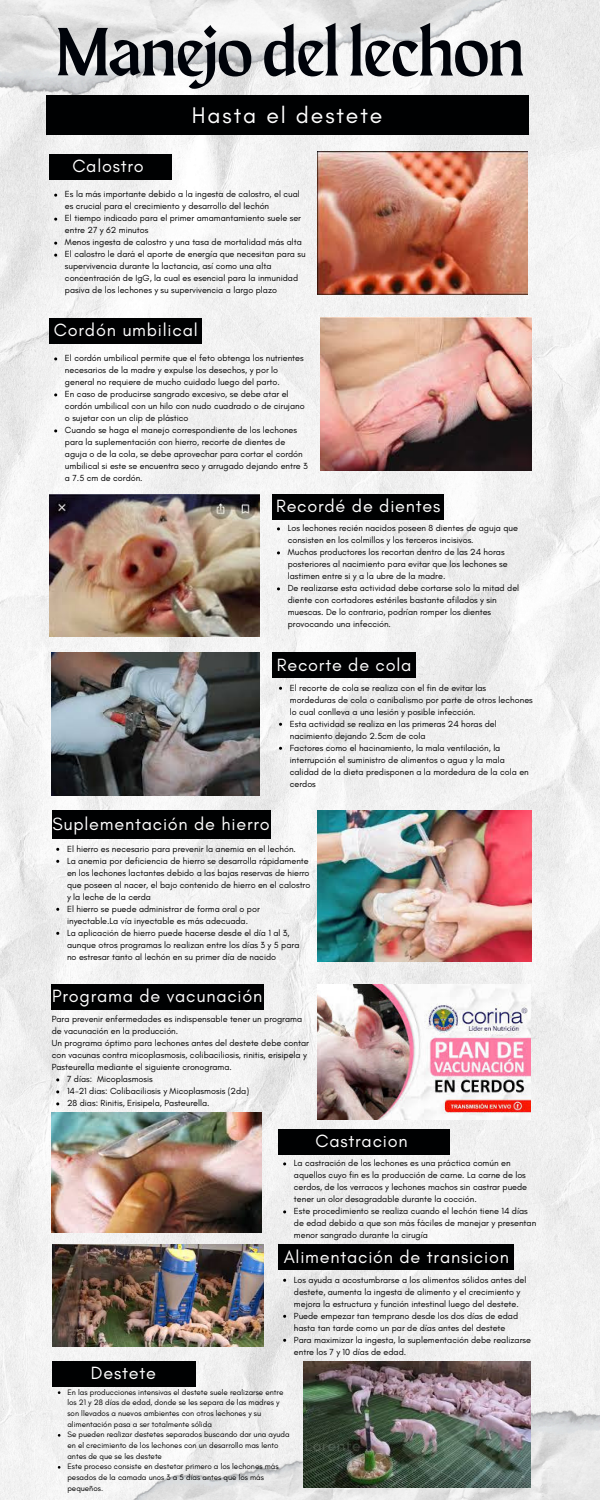
<style>
.page{position:relative;width:600px;height:1500px;background:#fff}
.page>*{position:absolute;margin:0;border:0;box-sizing:border-box;transform-origin:0 0}
.t1{font:68.2px "Maragsa Display";color:#00030a}
.t2{font:23px "Glacial Indifference";letter-spacing:.08em;color:#fff}
.t3{font:18.1px "Glacial Indifference";letter-spacing:.045em;color:#fff}
.t4{font:9px/12px "Glacial Indifference";color:#000}
.t5{font:8px/10.7px "Glacial Indifference";color:#000}
</style>
<div class="page">
<img style="left:0;top:0;width:600px;height:1500px">
<img style="left:0;top:0;width:515px;height:151px">
<img style="left:82px;top:1347px;width:518px;height:153px">
<div style="left:46px;top:95px;width:482px;height:40px;background:#000102"></div>
<div style="left:50px;top:154px;width:122px;height:26px;background:#000102"></div>
<div style="left:50px;top:318px;width:152px;height:25px;background:#000102"></div>
<div style="left:272px;top:494px;width:172px;height:25px;background:#000102"></div>
<div style="left:272px;top:653px;width:144px;height:25px;background:#000102"></div>
<div style="left:52px;top:811px;width:218px;height:28px;background:#000102"></div>
<div style="left:52px;top:984px;width:212px;height:26px;background:#000102"></div>
<img style="left:317px;top:151px;width:211px;height:144px">
<img style="left:321px;top:318px;width:210px;height:153px">
<img style="left:52px;top:653px;width:208px;height:142px">
<img style="left:50px;top:494px;width:210px;height:143px">
<img style="left:317px;top:984px;width:213px;height:135px">
<img style="left:317px;top:811px;width:215px;height:151px">
<div style="left:279px;top:1129px;width:171px;height:25px;background:#000102"></div>
<div style="left:52px;top:1361px;width:143px;height:26px;background:#000102"></div>
<div style="left:279px;top:1245px;width:235px;height:25px;background:#000102"></div>
<img style="left:52px;top:1245px;width:211px;height:102px">
<img style="left:304px;top:1361px;width:226px;height:127px">
<img style="left:52px;top:1113px;width:210px;height:119px">
<h3 class="t1" style="left:57px;top:22px;width:469px">Manejo del lechon</h3>
<h2 class="t3" style="left:72px;top:155px;width:73px">Calostro</h2>
<h1 class="t2" style="left:192px;top:101px;width:192px">Hasta el destete</h1>
<h3 class="t4" style="left:65px;top:188px;width:236px">Es la más importante debido a la ingesta de calostro, el cual es crucial para el crecimiento y desarrollo del lechón</h3>
<p class="t4" style="left:65px;top:212px;width:238px">El tiempo indicado para el primer amamantamiento suele ser entre 27 y 62 minutos</p>
<p class="t4" style="left:65px;top:236px;width:238px">Menos ingesta de calostro y una tasa de mortalidad más alta</p>
<p class="t4" style="left:65px;top:248px;width:242px">El calostro le dará el aporte de energía que necesitan para su supervivencia durante la lactancia, así como una alta concentración de IgG, la cual es esencial para la inmunidad pasiva de los lechones y su supervivencia a largo plazo</p>
<h3 class="t3" style="left:54px;top:319px;width:145px">Cordón umbilical</h3>
<p class="t4" style="left:65px;top:352px;width:240px">El cordón umbilical permite que el feto obtenga los nutrientes necesarios de la madre y expulse los desechos, y por lo general no requiere de mucho cuidado luego del parto.</p>
<p class="t4" style="left:65px;top:388px;width:241px">En caso de producirse sangrado excesivo, se debe atar el cordón umbilical con un hilo con nudo cuadrado o de cirujano o sujetar con un clip de plástico</p>
<p class="t4" style="left:65px;top:424px;width:244px">Cuando se haga el manejo correspondiente de los lechones para la suplementación con hierro, recorte de dientes de aguja o de la cola, se debe aprovechar para cortar el cordón umbilical si este se encuentra seco y arrugado dejando entre 3 a 7.5 cm de cordón.</p>
<p class="t3" style="left:276px;top:495px;width:166px">Recordé de dientes</p>
<p class="t4" style="left:288px;top:522px;width:232px">Los lechones recién nacidos poseen 8 dientes de aguja que consisten en los colmillos y los terceros incisivos.</p>
<p class="t4" style="left:288px;top:546px;width:221px">Muchos productores los recortan dentro de las 24 horas posteriores al nacimiento para evitar que los lechones se lastimen entre si y a la ubre de la madre.</p>
<h3 class="t4" style="left:288px;top:582px;width:233px">De realizarse esta actividad debe cortarse solo la mitad del diente con cortadores estériles bastante afilados y sin muescas. De lo contrario, podrían romper los dientes provocando una infección.</h3>
<p class="t3" style="left:277px;top:653px;width:136px">Recorte de cola</p>
<p class="t3" style="left:52px;top:813px;width:219px">Suplementación de hierro</p>
<p class="t4" style="left:290px;top:681px;width:245px">El recorte de cola se realiza con el fin de evitar las mordeduras de cola o canibalismo por parte de otros lechones lo cual conlleva a una lesión y posible infección.</p>
<p class="t4" style="left:290px;top:717px;width:208px">Esta actividad se realiza en las primeras 24 horas del nacimiento dejando 2.5cm de cola</p>
<p class="t4" style="left:290px;top:741px;width:241px">Factores como el hacinamiento, la mala ventilación, la interrupción el suministro de alimentos o agua y la mala calidad de la dieta predisponen a la mordedura de la cola en cerdos</p>
<p class="t4" style="left:67px;top:842px;width:230px">El hierro es necesario para prevenir la anemia en el lechón.</p>
<p class="t4" style="left:67px;top:854px;width:245px">La anemia por deficiencia de hierro se desarrolla rápidamente en los lechones lactantes debido a las bajas reservas de hierro que poseen al nacer, el bajo contenido de hierro en el calostro y la leche de la cerda</p>
<p class="t4" style="left:67px;top:902px;width:194px">El hierro se puede administrar de forma oral o por inyectable.La vía inyectable es más adecuada.</p>
<h3 class="t4" style="left:67px;top:926px;width:234px">La aplicación de hierro puede hacerse desde el día 1 al 3, aunque otros programas lo realizan entre los días 3 y 5 para no estresar tanto al lechón en su primer día de nacido</h3>
<p class="t3" style="left:52px;top:985px;width:212px">Programa de vacunación</p>
<p class="t4" style="left:52px;top:1013px;width:259px">Para prevenir enfermedades es indispensable tener un programa de vacunación en la producción.<br>Un programa óptimo para lechones antes del destete debe contar con vacunas contra micoplasmosis, colibaciliosis, rinitis, erisipela y Pasteurella mediante el siguiente cronograma.</p>
<p class="t4" style="left:67px;top:1073px;width:87px">7 días: Micoplasmosis</p>
<p class="t4" style="left:67px;top:1085px;width:184px">14-21 dias: Colibaciliosis y Micoplasmosis (2da)</p>
<h3 class="t4" style="left:67px;top:1097px;width:144px">28 dias: Rinitis, Erisipela, Pasteurella.</h3>
<p class="t3" style="left:316px;top:1130px;width:94px">Castracion</p>
<p class="t4" style="left:294px;top:1157px;width:235px">La castración de los lechones es una práctica común en aquellos cuyo fin es la producción de carne. La carne de los cerdos, de los verracos y lechones machos sin castrar puede tener un olor desagradable durante la cocción.</p>
<p class="t4" style="left:294px;top:1205px;width:244px">Este procedimiento se realiza cuando el lechón tiene 14 días de edad debido a que son más fáciles de manejar y presentan menor sangrado durante la cirugía</p>
<p class="t3" style="left:284px;top:1246px;width:227px">Alimentación de transicion</p>
<h3 class="t3" style="left:91px;top:1362px;width:66px">Destete</h3>
<p class="t4" style="left:294px;top:1273px;width:234px">Los ayuda a acostumbrarse a los alimentos sólidos antes del destete, aumenta la ingesta de alimento y el crecimiento y mejora la estructura y función intestinal luego del destete.</p>
<h3 class="t4" style="left:294px;top:1309px;width:226px">Puede empezar tan temprano desde los dos días de edad hasta tan tarde como un par de días antes del destete</h3>
<p class="t4" style="left:294px;top:1333px;width:239px">Para maximizar la ingesta, la suplementación debe realizarse entre los 7 y 10 días de edad.</p>
<p class="t5" style="left:67px;top:1387px;width:217px">En las producciones intensivas el destete suele realizarse entre los 21 y 28 días de edad, donde se les separa de las madres y son llevados a nuevos ambientes con otros lechones y su alimentación pasa a ser totalmente sólida</p>
<p class="t5" style="left:67px;top:1429px;width:224px">Se pueden realizar destetes separados buscando dar una ayuda en el crecimiento de los lechones con un desarrollo mas lento antes de que se les destete</p>
<p class="t5" style="left:67px;top:1461px;width:213px">Este proceso consiste en destetar primero a los lechones más pesados de la camada unos 3 a 5 días antes que los más pequeños.</p>
</div>
